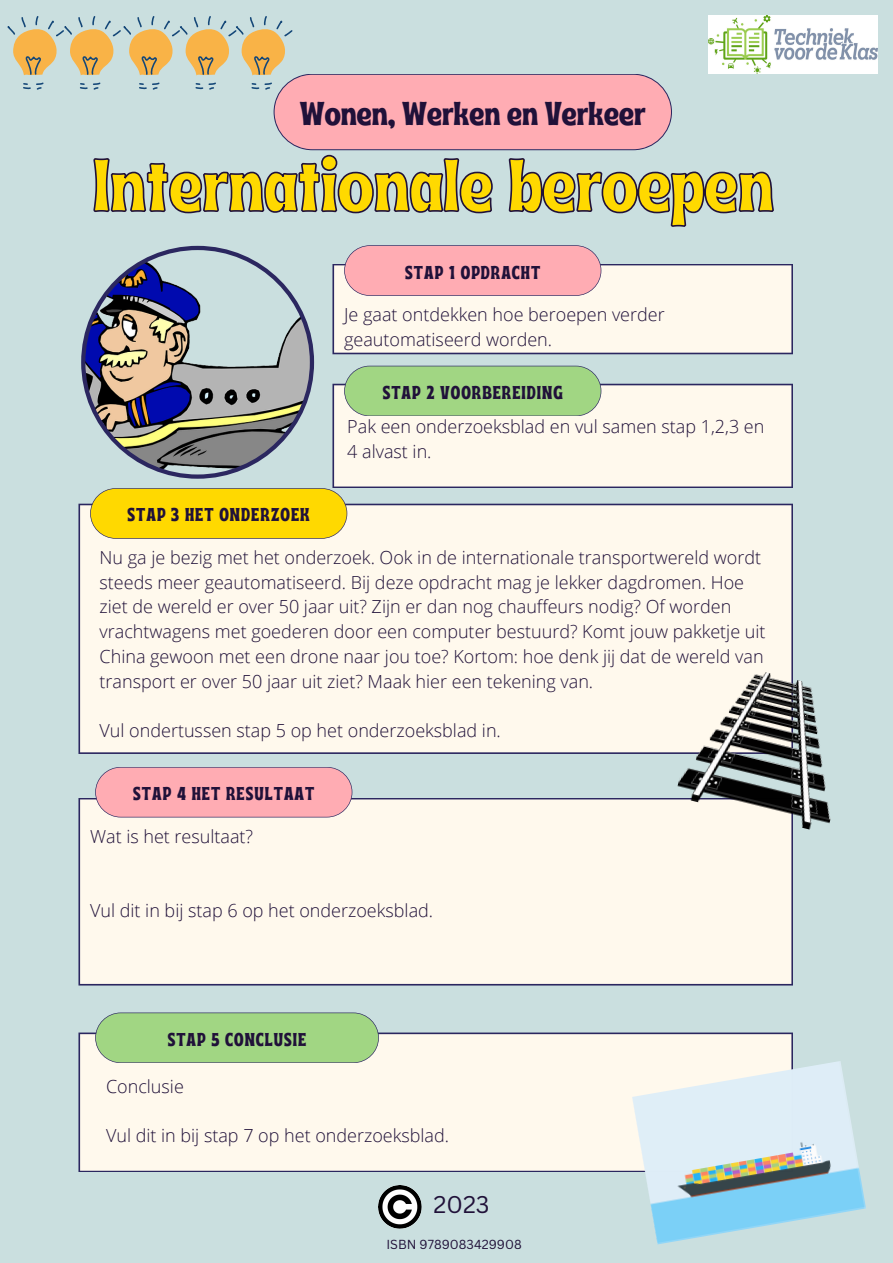
<style>
.page{position:relative;width:893px;height:1263px;background:#cadfdf}
.page>*{position:absolute;margin:0;border:0;box-sizing:border-box;transform-origin:0 0}
.t1{font:74.1px "Ayr Tropika Island Int";color:#ffd900}
.t2{font:33.08px "Ayr Tropika Island Int";color:#201139}
.t3{font:23.55px "Canva Sans";color:#201139}
.t4{font:18.6px "Ayr Tropika Island Int";letter-spacing:.055em;color:#201139}
.t5{font:300 18px/24.8px "Open Sans";color:#201139}
.t6{font:12.75px "Canva Sans";color:#201139}
</style>
<div class="page">
<div style="left:332px;top:384px;width:461px;height:104px;background:#fff9ed"></div>
<div style="left:78px;top:1032px;width:715px;height:140px;background:#fff9ed"></div>
<div style="left:78px;top:798px;width:715px;height:187px;background:#fff9ed"></div>
<div style="left:78px;top:504px;width:715px;height:250px;background:#fff9ed"></div>
<svg style="left:90px;top:488px;width:257px;height:51px;background:#f7d40e"></svg>
<svg style="left:332px;top:245px;width:461px;height:109px;background:#f3ddd9"></svg>
<svg style="left:344px;top:366px;width:257px;height:50px;background:#a1d386"></svg>
<svg style="left:95px;top:767px;width:257px;height:50px;background:#f9acb3"></svg>
<svg style="left:95px;top:1012px;width:284px;height:51px;background:#a1d287"></svg>
<svg style="left:81px;top:246px;width:233px;height:233px"></svg>
<svg style="left:93px;top:154px;width:681px;height:73px"></svg>
<img style="left:709px;top:16px;width:168px;height:58px">
<img style="left:379px;top:1185px;width:43px;height:43px">
<img style="left:675px;top:658px;width:156px;height:176px">
<img style="left:632px;top:1061px;width:234px;height:183px">
<svg style="left:7px;top:16px;width:665px;height:134px"></svg>
<h4 class="t2" style="left:300px;top:82px;width:347px">Wonen, Werken en Verkeer</h4>
<h1 class="t1" style="left:93px;top:115px;width:682px">Internationale beroepen</h1>
<p class="t4" style="left:405px;top:254px;width:137px">STAP 1 OPDRACHT</p>
<h5 class="t5" style="left:344px;top:302px;width:322px">Je gaat ontdekken hoe beroepen verder geautomatiseerd worden.</h5>
<p class="t4" style="left:383px;top:375px;width:182px">STAP 2 VOORBEREIDING</p>
<p class="t4" style="left:128px;top:497px;width:184px">STAP 3 HET ONDERZOEK</p>
<h5 class="t5" style="left:347px;top:414px;width:418px">Pak een onderzoeksblad en vul samen stap 1,2,3 en<br>4 alvast in.</h5>
<h5 class="t5" style="left:100px;top:544px;width:667px">Nu ga je bezig met het onderzoek. Ook in de internationale transportwereld wordt steeds meer geautomatiseerd. Bij deze opdracht mag je lekker dagdromen. Hoe ziet de wereld er over 50 jaar uit? Zijn er dan nog chauffeurs nodig? Of worden vrachtwagens met goederen door een computer bestuurd? Komt jouw pakketje uit China gewoon met een drone naar jou toe? Kortom: hoe denk jij dat de wereld van transport er over 50 jaar uit ziet? Maak hier een tekening van.</h5>
<h4 class="t5" style="left:100px;top:718px;width:403px">Vul ondertussen stap 5 op het onderzoeksblad in.</h4>
<p class="t4" style="left:133px;top:776px;width:182px">STAP 4 HET RESULTAAT</p>
<p class="t5" style="left:90px;top:823px;width:165px">Wat is het resultaat?</p>
<h4 class="t5" style="left:90px;top:897px;width:344px">Vul dit in bij stap 6 op het onderzoeksblad.</h4>
<p class="t4" style="left:168px;top:1022px;width:140px">STAP 5 CONCLUSIE</p>
<h5 class="t5" style="left:106px;top:1073px;width:79px">Conclusie</h5>
<h5 class="t5" style="left:106px;top:1123px;width:344px">Vul dit in bij stap 7 op het onderzoeksblad.</h5>
<h4 class="t3" style="left:433px;top:1188px;width:57px">2023</h4>
<h5 class="t6" style="left:386px;top:1235px;width:137px">ISBN 9789083429908</h5>
</div>
